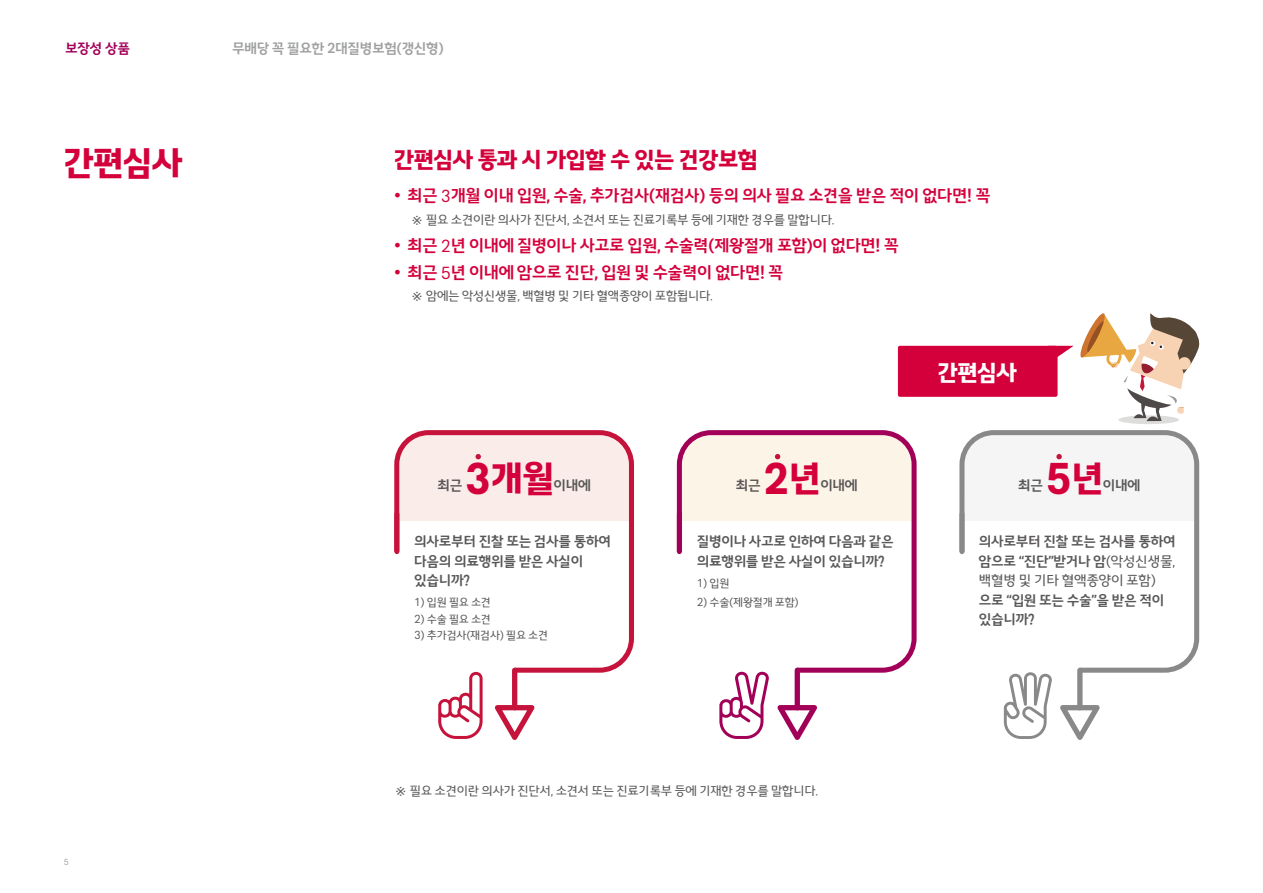
<style>
.page{position:relative;width:1263px;height:893px;background:#fff}
.page>*{position:absolute;margin:0;border:0;box-sizing:border-box;transform-origin:0 0}
.t1{font:700 45.75px "AIA Vitality KR";color:#d4003b}
.t2{font:700 38.25px "AIA Vitality KR";color:#d4003b}
.t3{font:700 36px "AIA Vitality KR";color:#d4003b}
.t4{font:700 24px "AIA Vitality KR";letter-spacing:-.03em;color:#d4003b}
.t5{font:700 24px "AIA Vitality KR";color:#fff}
.t6{font:500 18px "AIA Vitality KR";letter-spacing:-.03em;color:#d4003b}
.t7{font:500 15px/19.5px "AIA Vitality KR";letter-spacing:-.03em;color:#595757}
.t8{font:500 15px "AIA Vitality KR";letter-spacing:-.03em;color:#9fa0a0}
.t9{font:500 15px "AIA Vitality KR";color:#a20058}
.t10{font:13.5px "AIA Vitality KR";letter-spacing:-.03em;color:#595757}
.t11{font:12px "AIA Vitality KR";letter-spacing:-.03em;color:#595757}
.t12{font:9px "AIA Vitality KR";color:#9fa0a0}
.s1{font-weight:400}
.s2{font-size:45.75px}
.s3{font-size:38.25px}
</style>
<div class="page">
<div style="left:1118px;top:415px;width:61px;height:9px;background:#dddddc;border-radius:50%"></div>
<div style="left:898px;top:346px;width:159px;height:51px;background:#d4003b;border-radius:2px"></div>
<svg style="left:1048px;top:313px;width:152px;height:108px"></svg>
<svg style="left:777px;top:705px;width:40px;height:35px"></svg>
<div style="left:795px;top:668px;width:5px;height:42px;background:#a20058;border-radius:3px"></div>
<svg style="left:677px;top:430px;width:239px;height:243px"></svg>
<svg style="left:719px;top:672px;width:50px;height:67px"></svg>
<svg style="left:1060px;top:705px;width:40px;height:35px"></svg>
<div style="left:1077px;top:668px;width:5px;height:42px;background:#89898a;border-radius:3px"></div>
<svg style="left:959px;top:430px;width:240px;height:243px"></svg>
<svg style="left:1004px;top:672px;width:48px;height:67px"></svg>
<svg style="left:495px;top:705px;width:39px;height:35px"></svg>
<div style="left:512px;top:668px;width:5px;height:42px;background:#c6133b;border-radius:3px"></div>
<svg style="left:394px;top:430px;width:240px;height:243px"></svg>
<svg style="left:438px;top:672px;width:45px;height:67px"></svg>
<div style="left:394px;top:511px;width:5px;height:43px;background:#c6133b;border-radius:3px"></div>
<svg style="left:681px;top:433px;width:235px;height:88px;background:#f7e5df"></svg>
<svg style="left:964px;top:433px;width:235px;height:88px"></svg>
<svg style="left:396px;top:433px;width:235px;height:88px;background:#f7e1e0"></svg>
<p class="t9" style="left:65px;top:39px;width:66px">보장성 상품</p>
<p class="t8" style="left:232px;top:39px;width:214px">무배당 꼭 필요한 2대질병보험(갱신형)</p>
<h3 class="t3" style="left:64px;top:141px;width:121px">간편심사</h3>
<h3 class="t4" style="left:394px;top:145px;width:366px">간편심사 통과 시 가입할 수 있는 건강보험</h3>
<p class="t6" style="left:394px;top:185px;width:598px">• 최근 <span class="s1">3</span>개월 이내 입원, 수술, 추가검사(재검사) 등의 의사 필요 소견을 받은 적이 없다면! 꼭</p>
<p class="t10" style="left:411px;top:212px;width:425px">※ 필요 소견이란 의사가 진단서, 소견서 또는 진료기록부 등에 기재한 경우를 말합니다.</p>
<p class="t6" style="left:394px;top:234px;width:506px">• 최근 <span class="s1">2</span>년 이내에 질병이나 사고로 입원, 수술력(제왕절개 포함)이 없다면! 꼭</p>
<p class="t6" style="left:394px;top:261px;width:391px">• 최근 <span class="s1">5</span>년 이내에 암으로 진단, 입원 및 수술력이 없다면! 꼭</p>
<p class="t10" style="left:411px;top:288px;width:304px">※ 암에는 악성신생물, 백혈병 및 기타 혈액종양이 포함됩니다.</p>
<h3 class="t5" style="left:938px;top:358px;width:81px">간편심사</h3>
<h2 class="t2" style="left:465px;top:455px;width:91px"><span class="s2">3</span>개월</h2>
<h1 class="t1" style="left:763px;top:451px;width:60px">2<span class="s3">년</span></h1>
<h1 class="t1" style="left:1046px;top:451px;width:60px">5<span class="s3">년</span></h1>
<p class="t7" style="left:437px;top:475px;width:27px">최근</p>
<p class="t7" style="left:736px;top:475px;width:27px">최근</p>
<p class="t7" style="left:553px;top:475px;width:39px">이내에</p>
<p class="t7" style="left:1018px;top:475px;width:27px">최근</p>
<p class="t7" style="left:820px;top:475px;width:39px">이내에</p>
<p class="t7" style="left:1103px;top:475px;width:39px">이내에</p>
<p class="t12" style="left:64px;top:856px;width:7px">5</p>
<p class="t7" style="left:414px;top:531px;width:198px">의사로부터 진찰 또는 검사를 통하여 다음의 의료행위를 받은 사실이 있습니까?</p>
<p class="t11" style="left:414px;top:595px;width:78px">1) 입원 필요 소견</p>
<p class="t11" style="left:414px;top:612px;width:78px">2) 수술 필요 소견</p>
<p class="t11" style="left:414px;top:628px;width:136px">3) 추가검사(재검사) 필요 소견</p>
<p class="t7" style="left:697px;top:531px;width:198px">질병이나 사고로 인하여 다음과 같은 의료행위를 받은 사실이 있습니까?</p>
<p class="t11" style="left:697px;top:576px;width:34px">1) 입원</p>
<p class="t11" style="left:697px;top:595px;width:104px">2) 수술(제왕절개 포함)</p>
<p class="t10" style="left:394px;top:782px;width:425px">※ 필요 소견이란 의사가 진단서, 소견서 또는 진료기록부 등에 기재한 경우를 말합니다.</p>
<p class="t7" style="left:979px;top:531px;width:198px;text-align:justify">의사로부터 진찰 또는 검사를 통하여 암으로 “진단”받거나 암<span class="s1">(악성신생물, 백혈병 및 기타 혈액종양이 포함)</span></p>
<p class="t7" style="left:979px;top:590px;width:187px">으로 “입원 또는 수술”을 받은 적이 있습니까?</p>
</div>
